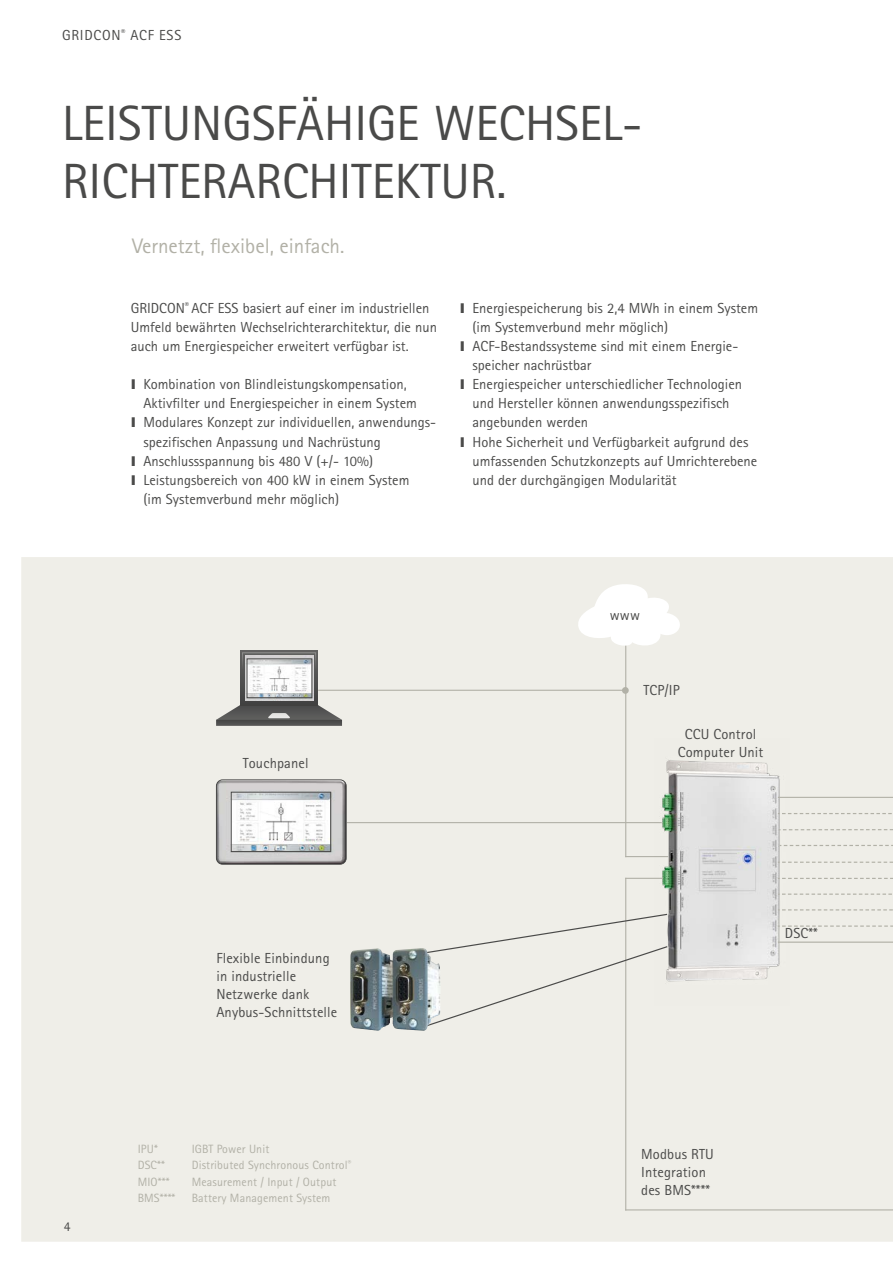
<style>
.page{position:relative;width:893px;height:1263px;background:#fff}
.page>*{position:absolute;margin:0;border:0;box-sizing:border-box;transform-origin:0 0}
.Headline33{font:49.5px/57.4px "Rotis Sans Serif Pro Cyr";color:#4a4a49}
.t1{font:21px "Rotis Sans Serif Pro Cyr";color:#b2b1a7}
.Haupttext{font:14.55px/19.2px "Rotis Sans Serif Pro Cyr";color:#4a4a49}
.Haupttext-2{font:14.55px "Rotis Sans Serif Pro Cyr";letter-spacing:.05em;color:#4a4a49}
.t2{font:13.5px "Rotis Sans Serif Pro Cyr";color:#4a4a49}
.t3{font:12px "Rotis Sans Serif Pro Cyr";letter-spacing:.01em;color:#b2b1a7}
.s1{font-family:"Arial";font-weight:900;font-size:13.5px}
</style>
<div class="page">
<div style="left:21px;top:557px;width:872px;height:685px;background:#efeee8"></div>
<svg style="left:216px;top:652px;width:126px;height:74px;background:#a09f9c"></svg>
<hr style="left:318px;top:690px;width:309px;height:1px;background:#b2b1a7">
<hr style="left:625px;top:619px;width:1px;height:238px;background:#b2b1a7">
<hr style="left:625px;top:878px;width:1px;height:332px;background:#b2b1a7">
<div style="left:622px;top:687px;width:7px;height:7px;background:#b2b1a7;border-radius:50%"></div>
<svg style="left:576px;top:583px;width:105px;height:66px"></svg>
<svg style="left:426px;top:913px;width:243px;height:114px;background:#eae9e4"></svg>
<hr style="left:625px;top:856px;width:43px;height:1px;background:#b2b1a7">
<img style="left:350px;top:948px;width:72px;height:70px">
<img style="left:245px;top:656px;width:68px;height:44px">
<hr style="left:347px;top:822px;width:315px;height:1px;background:#b2b1a7">
<img style="left:655px;top:738px;width:135px;height:267px">
<svg style="left:777px;top:861px;width:116px;height:109px;background:#ebeae4"></svg>
<img style="left:216px;top:780px;width:130px;height:84px">
<div style="left:216px;top:780px;width:130px;height:84px;border:1px solid #4a4a49;border-radius:6px"></div>
<div style="left:231px;top:792px;width:100px;height:60px;border:1px solid #4a4a49"></div>
<div style="left:247px;top:659px;width:65px;height:39px;border:1px solid #4a4a49"></div>
<div style="left:777px;top:644px;width:116px;height:203px;background:#efeee8"></div>
<hr style="left:625px;top:878px;width:38px;height:1px;background:#b2b1a7">
<hr style="left:625px;top:1209px;width:268px;height:1px;background:#b2b1a7">
<p class="Haupttext-2" style="left:62px;top:26px;width:121px">GRIDCON<sup>®</sup> ACF ESS</p>
<p class="Headline33" style="left:62px;top:95px;width:582px">LEISTUNGSFÄHIGE WECHSEL-<br>RICHTERARCHITEKTUR.</p>
<p class="t1" style="left:132px;top:233px;width:214px">Vernetzt, flexibel, einfach.</p>
<p class="Haupttext" style="left:131px;top:298px;width:308px">GRIDCON<sup>®</sup> ACF ESS basiert auf einer im industriellen<br>Umfeld bewährten Wechselrichterarchitektur, die nun auch um Energiespeicher erweitert verfügbar ist.</p>
<p class="Haupttext" style="left:144px;top:375px;width:275px;text-indent:-13px"><span class="s1">I</span> Kombination von Blindleistungskompensation,<br>Aktivfilter und Energiespeicher in einem System</p>
<p class="Haupttext" style="left:144px;top:413px;width:294px;text-indent:-13px"><span class="s1">I</span> Modulares Konzept zur individuellen, anwendungs&shy;spezifischen Anpassung und Nachrüstung</p>
<p class="Haupttext" style="left:131px;top:451px;width:244px"><span class="s1">I</span> Anschlussspannung bis 480 V (+/- 10%)</p>
<p class="Haupttext" style="left:144px;top:470px;width:267px;text-indent:-13px"><span class="s1">I</span> Leistungsbereich von 400 kW in einem System (im Systemverbund mehr möglich)</p>
<p class="Haupttext" style="left:472px;top:298px;width:287px;text-indent:-13px"><span class="s1">I</span> Energiespeicherung bis 2,4 MWh in einem System (im Systemverbund mehr möglich)</p>
<p class="Haupttext" style="left:472px;top:336px;width:267px;text-indent:-13px"><span class="s1">I</span> ACF-Bestandssysteme sind mit einem Energie&shy;speicher nachrüstbar</p>
<p class="Haupttext" style="left:472px;top:375px;width:271px;text-indent:-13px"><span class="s1">I</span> Energiespeicher unterschiedlicher Technologien und Hersteller können anwendungsspezifisch angebunden werden</p>
<p class="Haupttext" style="left:472px;top:432px;width:286px;text-indent:-13px"><span class="s1">I</span> Hohe Sicherheit und Verfügbarkeit aufgrund des umfassenden Schutzkonzepts auf Umrichterebene und der durchgängigen Modularität</p>
<p class="Haupttext" style="left:243px;top:753px;width:67px">Touchpanel</p>
<p class="Haupttext" style="left:610px;top:606px;width:32px">www</p>
<p class="Haupttext" style="left:644px;top:680px;width:38px">TCP/IP</p>
<p class="Haupttext" style="left:685px;top:724px;width:73px">CCU Control</p>
<p class="Haupttext" style="left:678px;top:742px;width:87px">Computer Unit</p>
<p class="t2" style="left:64px;top:1218px;width:8px">4</p>
<p class="Haupttext" style="left:216px;top:949px;width:123px;line-height:18px">Flexible Einbindung in industrielle<br>Netzwerke dank<br>Anybus-Schnittstelle</p>
<p class="t3" style="left:138px;top:1141px;width:22px">IPU*</p>
<p class="t3" style="left:192px;top:1141px;width:79px">IGBT Power Unit</p>
<p class="t3" style="left:138px;top:1158px;width:29px">DSC**</p>
<p class="t3" style="left:192px;top:1158px;width:161px">Distributed Synchronous Control<sup>®</sup></p>
<p class="t3" style="left:138px;top:1174px;width:33px">MIO***</p>
<p class="t3" style="left:192px;top:1174px;width:146px">Measurement / Input / Output</p>
<p class="t3" style="left:138px;top:1191px;width:39px">BMS****</p>
<p class="t3" style="left:192px;top:1191px;width:140px">Battery Management System</p>
<p class="Haupttext" style="left:785px;top:924px;width:34px">DSC**</p>
<p class="Haupttext" style="left:641px;top:1144px;width:74px">Modbus RTU</p>
<p class="Haupttext" style="left:641px;top:1162px;width:66px">Integration</p>
<p class="Haupttext" style="left:641px;top:1180px;width:70px">des BMS****</p>
</div>
